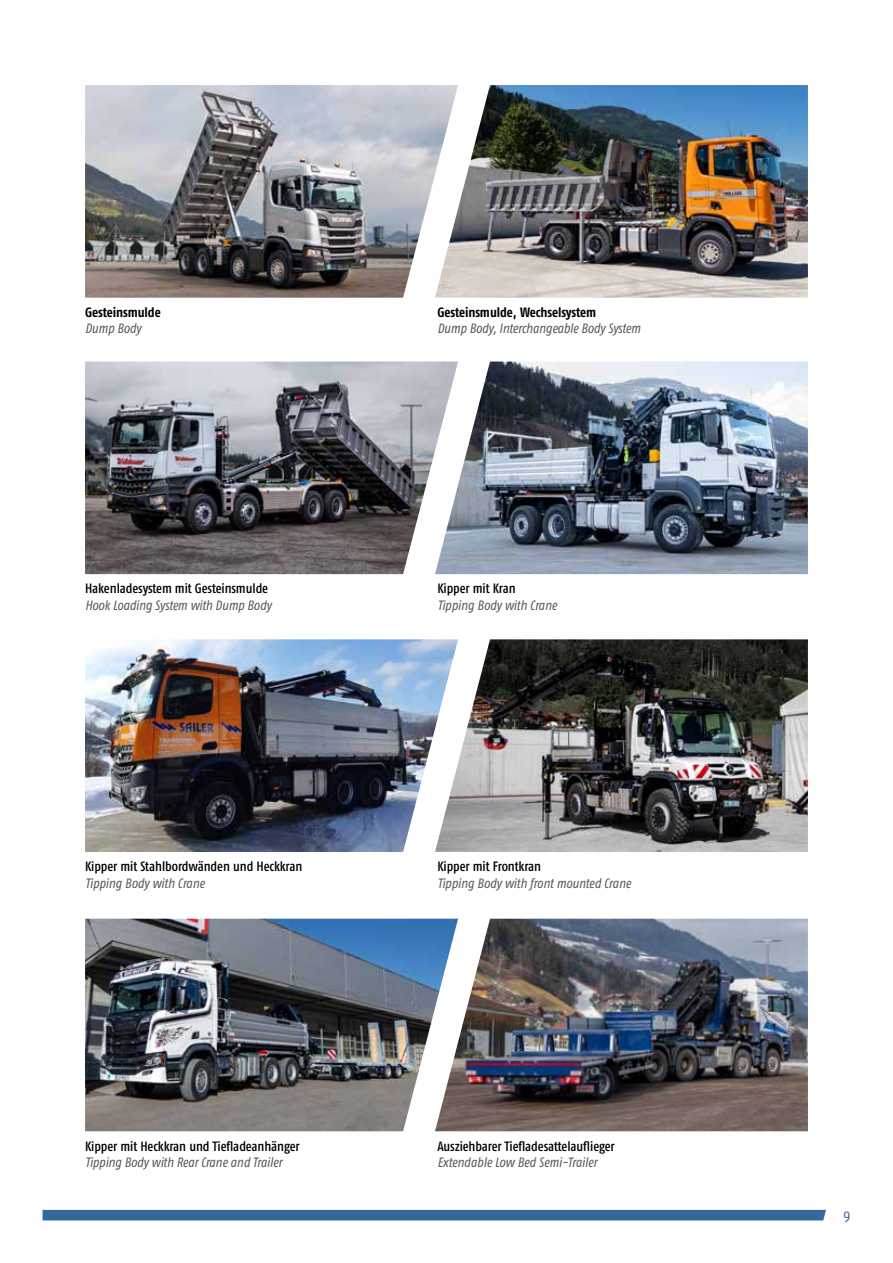
<style>
.page{position:relative;width:893px;height:1263px;background:#fff}
.page>*{position:absolute;margin:0;border:0;box-sizing:border-box;transform-origin:0 0}
.t1{font:condensed 15px "Fago Pro";color:#34689a}
.t2{font:italic condensed 13.5px "Fago Pro";letter-spacing:-.005em;color:#575756}
.t3{font:500 condensed 13.5px "Fago Pro";letter-spacing:-.005em;color:#000}
.t4{font:700 condensed 13.5px "Fago Pro";letter-spacing:-.005em;color:#000}
</style>
<div class="page">
<div style="left:43px;top:1210px;width:783px;height:10px;background:#34689a"></div>
<img style="left:85px;top:85px;width:350px;height:213px">
<img style="left:435px;top:85px;width:373px;height:213px">
<img style="left:458px;top:361px;width:350px;height:213px">
<img style="left:85px;top:361px;width:373px;height:213px">
<img style="left:458px;top:639px;width:350px;height:213px">
<img style="left:458px;top:919px;width:350px;height:212px">
<img style="left:85px;top:639px;width:373px;height:213px">
<img style="left:85px;top:919px;width:373px;height:212px">
<p class="t4" style="left:85px;top:304px;width:77px">Gesteinsmulde</p>
<p class="t2" style="left:85px;top:321px;width:58px">Dump Body</p>
<p class="t4" style="left:437px;top:304px;width:160px">Gesteinsmulde, Wechselsystem</p>
<p class="t2" style="left:437px;top:321px;width:205px">Dump Body, Interchangeable Body System</p>
<p class="t3" style="left:85px;top:580px;width:185px">Hakenladesystem mit Gesteinsmulde</p>
<p class="t2" style="left:85px;top:597px;width:188px">Hook Loading System with Dump Body</p>
<p class="t3" style="left:437px;top:580px;width:80px">Kipper mit Kran</p>
<p class="t2" style="left:437px;top:597px;width:121px">Tipping Body with Crane</p>
<p class="t3" style="left:85px;top:858px;width:219px">Kipper mit Stahlbordwänden und Heckkran</p>
<p class="t2" style="left:85px;top:875px;width:121px">Tipping Body with Crane</p>
<p class="t3" style="left:437px;top:858px;width:105px">Kipper mit Frontkran</p>
<p class="t2" style="left:437px;top:875px;width:195px">Tipping Body with front mounted Crane</p>
<p class="t3" style="left:85px;top:1138px;width:216px">Kipper mit Heckkran und Tiefladeanhänger</p>
<p class="t2" style="left:85px;top:1154px;width:198px">Tipping Body with Rear Crane and Trailer</p>
<p class="t3" style="left:437px;top:1138px;width:179px">Ausziehbarer Tiefladesattelauflieger</p>
<p class="t2" style="left:437px;top:1154px;width:161px">Extendable Low Bed Semi-Trailer</p>
<p class="t1" style="left:843px;top:1206px;width:8px">9</p>
</div>
